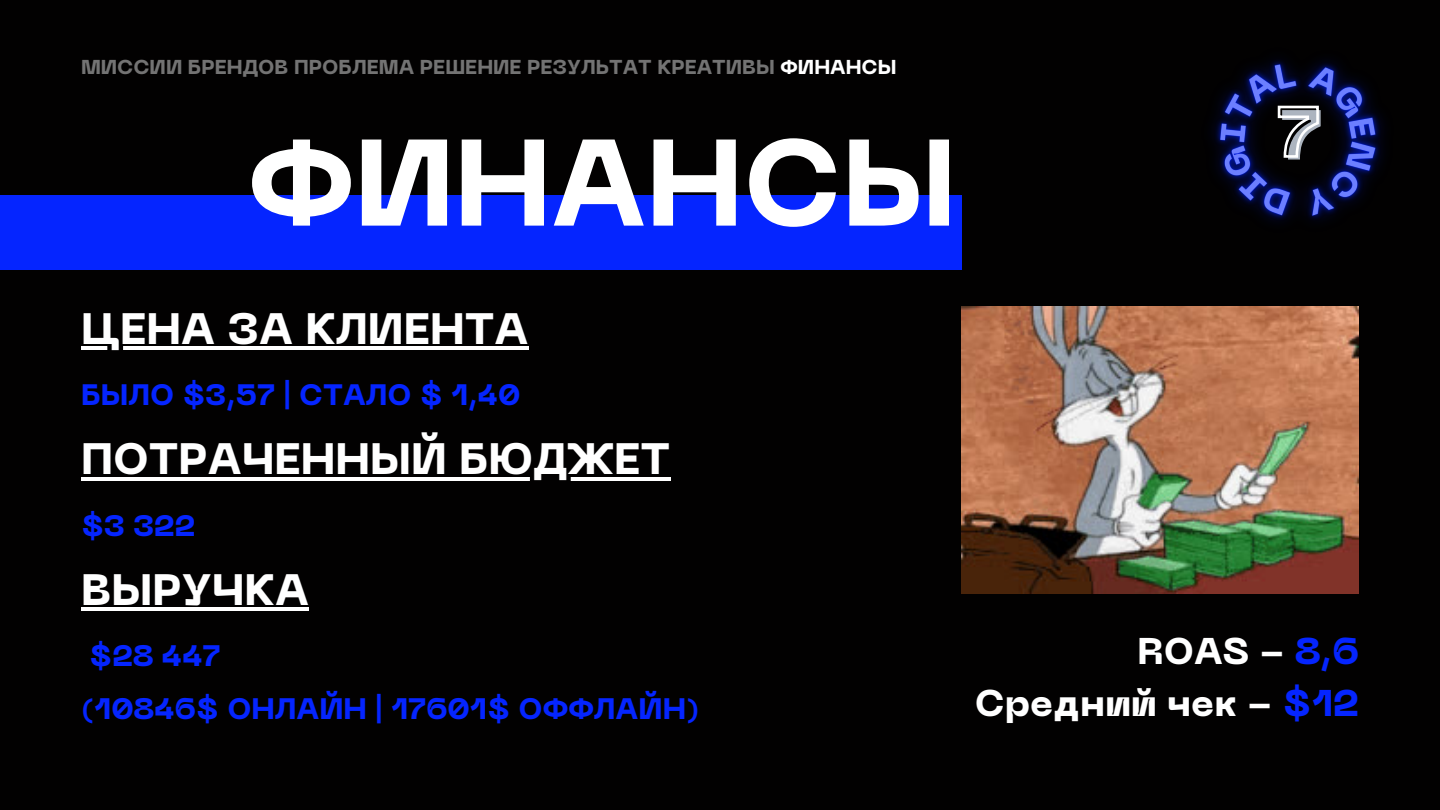
<style>
.page{position:relative;width:1440px;height:810px;background:#020101}
.page>*{position:absolute;margin:0;border:0;box-sizing:border-box;transform-origin:0 0}
.t1{font:800 122.1px "PP Neue Machina";color:#fff}
.t2{font:800 70.1px "PP Neue Machina";color:#acb4bf}
.t3{font:800 43.7px "PP Neue Machina";color:#fff}
.t4{font:800 37px/51.8px "PP Neue Machina";color:#fff;text-align:right}
.t5{font:800 29.5px/52.5px "PP Neue Machina";color:#0525ff}
.t6{font:800 29.4px "PP Neue Machina";color:#0525ff}
.t7{font:800 20px "PP Neue Machina";color:#737373}
.s1{color:#fff}
.s2{color:#0525ff}
</style>
<div class="page">
<div style="left:0;top:195px;width:961px;height:74px;background:#0525ff"></div>
<img style="left:961px;top:307px;width:398px;height:287px">
<hr style="left:81px;top:346px;width:447px;height:4px;background:#fff">
<hr style="left:81px;top:477px;width:589px;height:3px;background:#fff">
<hr style="left:81px;top:607px;width:228px;height:4px;background:#fff">
<img style="left:1212px;top:59px;width:171px;height:163px">
<svg style="left:1276px;top:104px;width:44px;height:55px"></svg>
<p class="t7" style="left:81px;top:59px;width:817px">МИССИИ БРЕНДОВ ПРОБЛЕМА РЕШЕНИЕ РЕЗУЛЬТАТ КРЕАТИВЫ <span class="s1">ФИНАНСЫ</span></p>
<h1 class="t1" style="left:248px;top:136px;width:709px">ФИНАНСЫ</h1>
<h2 class="t2" style="left:1280px;top:108px;width:44px">7</h2>
<h3 class="t3" style="left:81px;top:312px;width:449px">ЦЕНА ЗА КЛИЕНТА</h3>
<h3 class="t6" style="left:81px;top:384px;width:441px">БЫЛО $3,57 | СТАЛО $ 1,40</h3>
<h3 class="t3" style="left:81px;top:442px;width:591px">ПОТРАЧЕННЫЙ БЮДЖЕТ</h3>
<h3 class="t6" style="left:81px;top:514px;width:116px">$3 322</h3>
<h3 class="t3" style="left:81px;top:573px;width:230px">ВЫРУЧКА</h3>
<h3 class="t5" style="left:81px;top:633px;width:620px">$28 447<br>(10846$ ОНЛАЙН | 17601$ ОФФЛАЙН)</h3>
<h3 class="t4" style="left:975px;top:629px;width:386px">ROAS - <span class="s2">8,6<br></span>Средний чек - <span class="s2">$12</span></h3>
</div>
